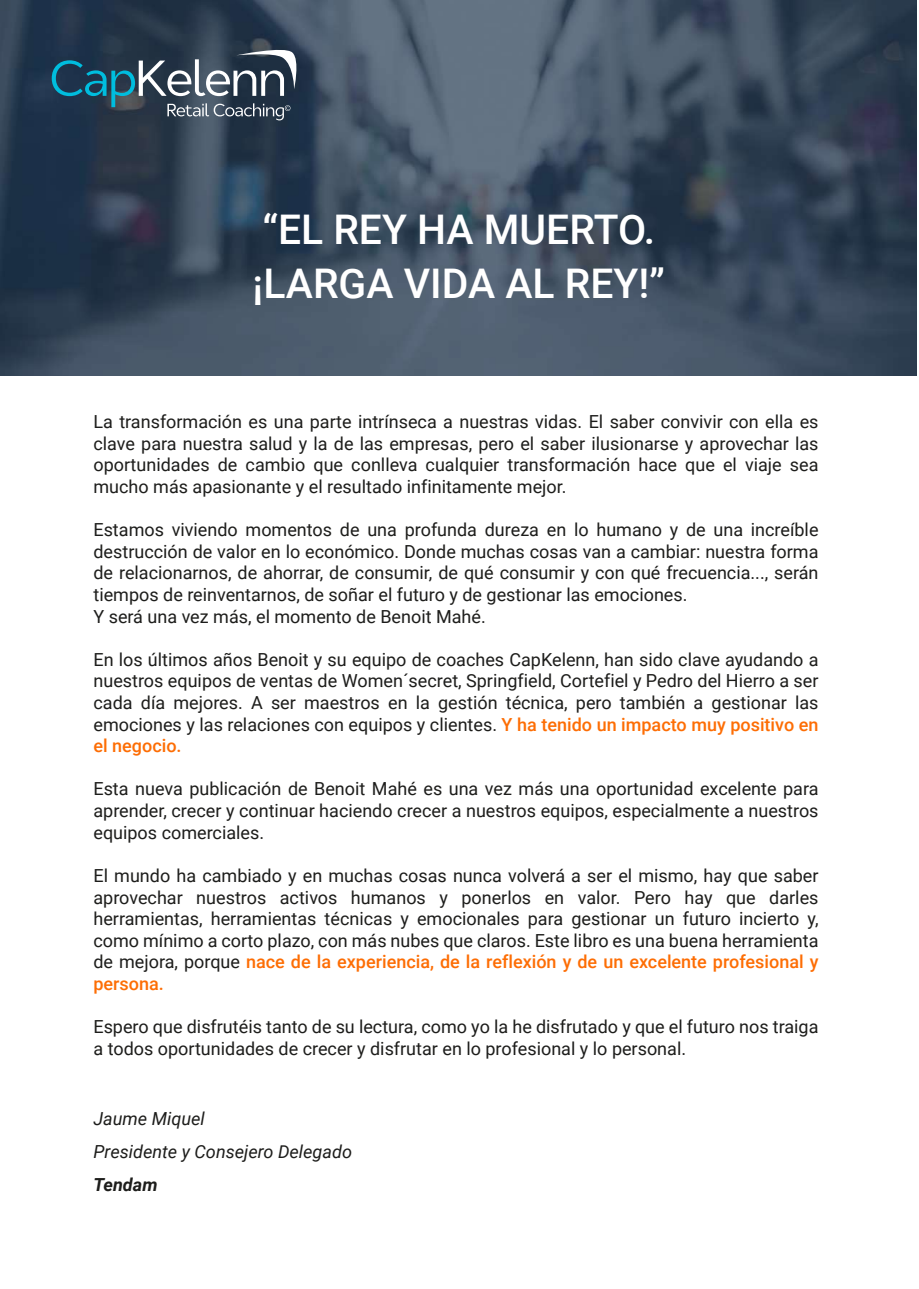
<style>
.page{position:relative;width:919px;height:1289px;background:#fff}
.page>*{position:absolute;margin:0;border:0;box-sizing:border-box;transform-origin:0 0}
.t1{font:500 40.8px/54.4px "Roboto";color:#fff}
.t2{font:18px/21.6px "Roboto";color:#1d1d1b;text-align:justify}
.t3{font:italic 18px/33px "Roboto";color:#1d1d1b}
.t4{font:italic 700 18px "Roboto";color:#1d1d1b}
.s1{font-weight:500;color:#fd6d04}
</style>
<div class="page">
<img style="left:0;top:0;width:916px;height:375px">
<svg style="left:52px;top:45px;width:248px;height:75px;background:#3f5666"></svg>
<h1 class="t1" style="left:252px;top:201px;width:414px">“EL REY HA MUERTO. ¡LARGA VIDA AL REY!”</h1>
<p class="t2" style="left:93px;top:410px;width:726px">La transformación es una parte intrínseca a nuestras vidas. El saber convivir con ella es clave para nuestra salud y la de las empresas, pero el saber ilusionarse y aprovechar las oportunidades de cambio que conlleva cualquier transformación hace que el viaje sea mucho más apasionante y el resultado infinitamente mejor.</p>
<p class="t2" style="left:93px;top:518px;width:726px;text-align:left">Estamos viviendo momentos de una profunda dureza en lo humano y de una increíble destrucción de valor en lo económico. Donde muchas cosas van a cambiar: nuestra forma de relacionarnos, de ahorrar, de consumir, de qué consumir y con qué frecuencia..., serán tiempos de reinventarnos, de soñar el futuro y de gestionar las emociones.<br>Y será una vez más, el momento de Benoit Mahé.</p>
<p class="t2" style="left:93px;top:648px;width:726px">En los últimos años Benoit y su equipo de coaches CapKelenn, han sido clave ayudando a nuestros equipos de ventas de Women´secret, Springfield, Cortefiel y Pedro del Hierro a ser cada día mejores. A ser maestros en la gestión técnica, pero también a gestionar las emociones y las relaciones con equipos y clientes. <span class="s1">Y ha tenido un impacto muy positivo en el negocio.</span></p>
<p class="t2" style="left:93px;top:777px;width:726px">Esta nueva publicación de Benoit Mahé es una vez más una oportunidad excelente para aprender, crecer y continuar haciendo crecer a nuestros equipos, especialmente a nuestros equipos comerciales.</p>
<p class="t2" style="left:93px;top:864px;width:726px">El mundo ha cambiado y en muchas cosas nunca volverá a ser el mismo, hay que saber aprovechar nuestros activos humanos y ponerlos en valor. Pero hay que darles herramientas, herramientas técnicas y emocionales para gestionar un futuro incierto y, como mínimo a corto plazo, con más nubes que claros. Este libro es una buena herramienta de mejora, porque <span class="s1">nace de la experiencia, de la reflexión y de un excelente profesional y persona.</span></p>
<p class="t2" style="left:93px;top:1015px;width:726px">Espero que disfrutéis tanto de su lectura, como yo la he disfrutado y que el futuro nos traiga a todos oportunidades de crecer y disfrutar en lo profesional y lo personal.</p>
<p class="t3" style="left:93px;top:1101px;width:260px">Jaume Miquel<br>Presidente y Consejero Delegado</p>
<p class="t4" style="left:93px;top:1171px;width:66px">Tendam</p>
</div>
